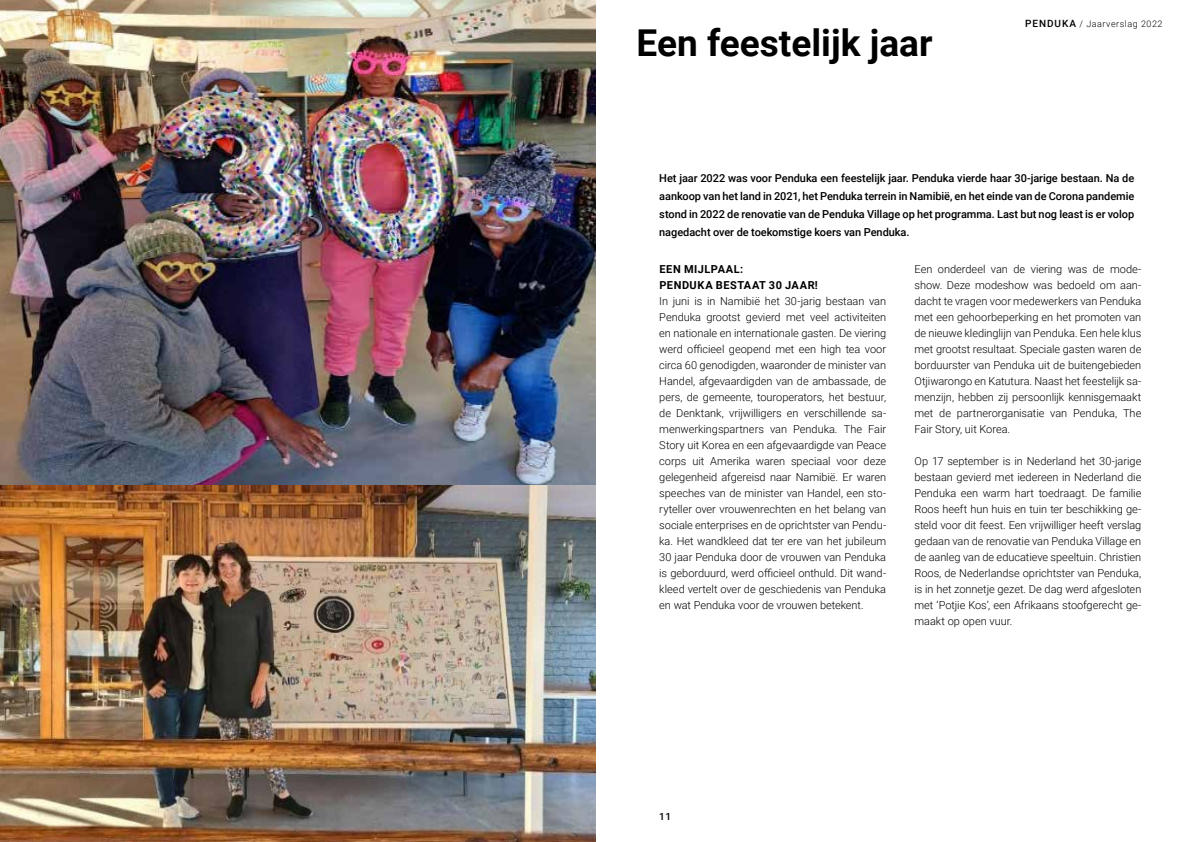
<style>
.page{position:relative;width:1191px;height:842px;background:#fff}
.page>*{position:absolute;margin:0;border:0;box-sizing:border-box;transform-origin:0 0}
.t1{font:700 37px "Roboto";color:#000}
.t2{font:300 11px/16px "Roboto";letter-spacing:-.005em;color:#000;text-align:justify}
.t3{font:500 11px/18px "Roboto";letter-spacing:-.005em;color:#000;text-align:justify}
.t4{font:700 11px/16px "Roboto";letter-spacing:.045em;color:#000}
.t5{font:500 10px "Roboto";color:#000}
.t6{font:300 9px "Roboto";letter-spacing:.06em;color:#000}
.s1{font-weight:500;font-size:10px}
</style>
<div class="page">
<img style="left:0;top:0;width:595px;height:842px">
<h1 class="t1" style="left:636px;top:17px;width:297px">Een feestelijk jaar</h1>
<p class="t6" style="left:1025px;top:18px;width:139px"><span class="s1">PENDUKA</span> / Jaarverslag 2022</p>
<p class="t3" style="left:659px;top:169px;width:476px">Het jaar 2022 was voor Penduka een feestelijk jaar. Penduka vierde haar 30-jarige bestaan. Na de aankoop van het land in 2021, het Penduka terrein in Namibië, en het einde van de Corona pandemie stond in 2022 de renovatie van de Penduka Village op het programma. Last but nog least is er volop nagedacht over de toekomstige koers van Penduka.</p>
<p class="t4" style="left:659px;top:261px;width:160px">EEN MIJLPAAL:<br>PENDUKA BESTAAT 30 JAAR!</p>
<p class="t2" style="left:659px;top:293px;width:228px">In juni is in Namibië het 30-jarig bestaan van Penduka grootst gevierd met veel activiteiten en nationale en internationale gasten. De viering werd officieel geopend met een high tea voor circa 60 genodigden, waaronder de minister van Handel, afgevaardigden van de ambassade, de pers, de gemeente, touroperators, het bestuur, de Denktank, vrijwilligers en verschillende sa&shy;menwerkingspartners van Penduka. The Fair Story uit Korea en een afgevaardigde van Peace corps uit Amerika waren speciaal voor deze gelegenheid afgereisd naar Namibië. Er waren speeches van de minister van Handel, een sto&shy;ryteller over vrouwenrechten en het belang van sociale enterprises en de oprichtster van Pendu&shy;ka. Het wandkleed dat ter ere van het jubileum 30 jaar Penduka door de vrouwen van Penduka is geborduurd, werd officieel onthuld. Dit wand&shy;kleed vertelt over de geschiedenis van Penduka en wat Penduka voor de vrouwen betekent.</p>
<p class="t2" style="left:914px;top:261px;width:228px">Een onderdeel van de viering was de mode&shy;show. Deze modeshow was bedoeld om aan&shy;dacht te vragen voor medewerkers van Penduka met een gehoorbeperking en het promoten van de nieuwe kledinglijn van Penduka. Een hele klus met grootst resultaat. Speciale gasten waren de borduurster van Penduka uit de buitengebieden Otjiwarongo en Katutura. Naast het feestelijk sa&shy;menzijn, hebben zij persoonlijk kennisgemaakt met de partnerorganisatie van Penduka, The Fair Story, uit Korea.</p>
<p class="t2" style="left:914px;top:453px;width:228px">Op 17 september is in Nederland het 30-jarige bestaan gevierd met iedereen in Nederland die Penduka een warm hart toedraagt. De familie Roos heeft hun huis en tuin ter beschikking ge&shy;steld voor dit feest. Een vrijwilliger heeft verslag gedaan van de renovatie van Penduka Village en de aanleg van de educatieve speeltuin. Christien Roos, de Nederlandse oprichtster van Penduka, is in het zonnetje gezet. De dag werd afgesloten met ’Potjie Kos’, een Afrikaans stoofgerecht ge&shy;maakt op open vuur.</p>
<p class="t5" style="left:659px;top:810px;width:13px">11</p>
</div>
